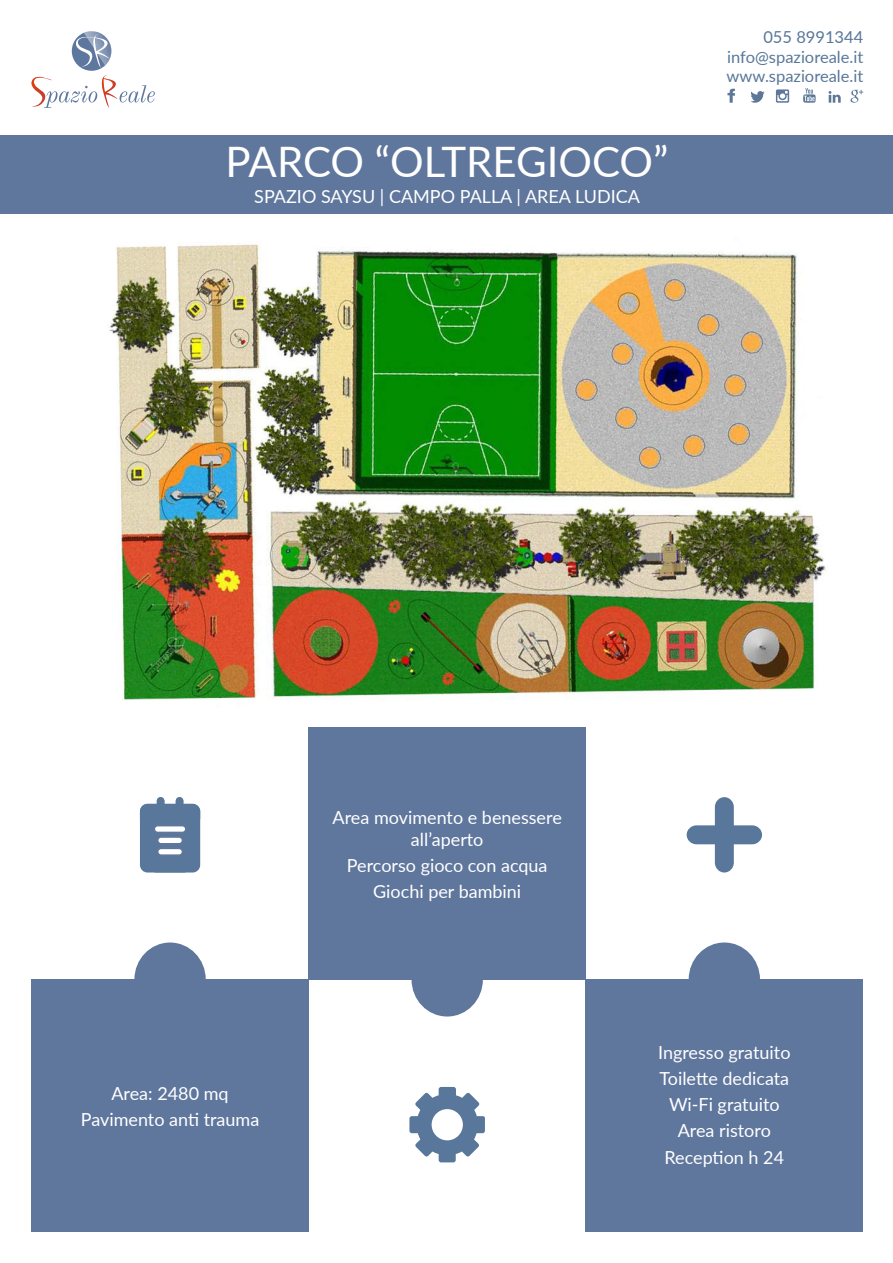
<style>
.page{position:relative;width:893px;height:1263px;background:#fff}
.page>*{position:absolute;margin:0;border:0;box-sizing:border-box;transform-origin:0 0}
.t1{font:42px "Lato";color:#fff}
.t2{font:18px/26.1px "Lato";color:#fff;text-align:center}
.t3{font:16.5px/19px "Lato";color:#58779a;text-align:justify}
</style>
<div class="page">
<img style="left:107px;top:244px;width:719px;height:514px">
<div style="left:32px;top:979px;width:277px;height:252px;background:#5f769d"></div>
<div style="left:134px;top:942px;width:72px;height:74px;background:#5f769d;border-radius:50%"></div>
<div style="left:309px;top:727px;width:277px;height:252px;background:#5f769d"></div>
<div style="left:412px;top:942px;width:71px;height:74px;background:#5f769d;border-radius:50%"></div>
<div style="left:586px;top:979px;width:277px;height:252px;background:#5f769d"></div>
<div style="left:689px;top:942px;width:71px;height:74px;background:#5f769d;border-radius:50%"></div>
<div style="left:0;top:136px;width:893px;height:78px;background:#5f769d"></div>
<div style="left:72px;top:31px;width:39px;height:40px;background:#5e779e;border-radius:50%"></div>
<svg style="left:75px;top:31px;width:36px;height:37px"></svg>
<svg style="left:31px;top:75px;width:124px;height:33px"></svg>
<svg style="left:803px;top:88px;width:13px;height:15px"></svg>
<svg style="left:727px;top:89px;width:8px;height:14px"></svg>
<svg style="left:750px;top:91px;width:15px;height:12px"></svg>
<svg style="left:850px;top:90px;width:13px;height:13px"></svg>
<svg style="left:776px;top:89px;width:13px;height:14px"></svg>
<svg style="left:828px;top:91px;width:13px;height:12px"></svg>
<svg style="left:687px;top:797px;width:75px;height:75px"></svg>
<svg style="left:140px;top:797px;width:60px;height:75px;background:#738caa"></svg>
<svg style="left:409px;top:1087px;width:76px;height:75px"></svg>
<div style="left:432px;top:1109px;width:31px;height:31px;background:#fff;border-radius:50%"></div>
<h1 class="t1" style="left:225px;top:132px;width:445px">PARCO “OLTREGIOCO”</h1>
<p class="t2" style="left:254px;top:183px;width:387px">SPAZIO SAYSU | CAMPO PALLA | AREA LUDICA</p>
<p class="t3" style="left:727px;top:27px;width:138px;text-indent:37px">055 8991344 info@spazioreale.it www.spazioreale.it</p>
<p class="t2" style="left:333px;top:806px;width:231px;line-height:21.6px">Area movimento e benessere all’aperto</p>
<p class="t2" style="left:347px;top:852px;width:202px">Percorso gioco con acqua<br>Giochi per bambini</p>
<p class="t2" style="left:81px;top:1080px;width:180px">Area: 2480 mq<br>Pavimento anti trauma</p>
<p class="t2" style="left:658px;top:1039px;width:134px">Ingresso gratuito<br>Toilette dedicata<br>Wi-Fi gratuito<br>Area ristoro<br>Reception h 24</p>
</div>
